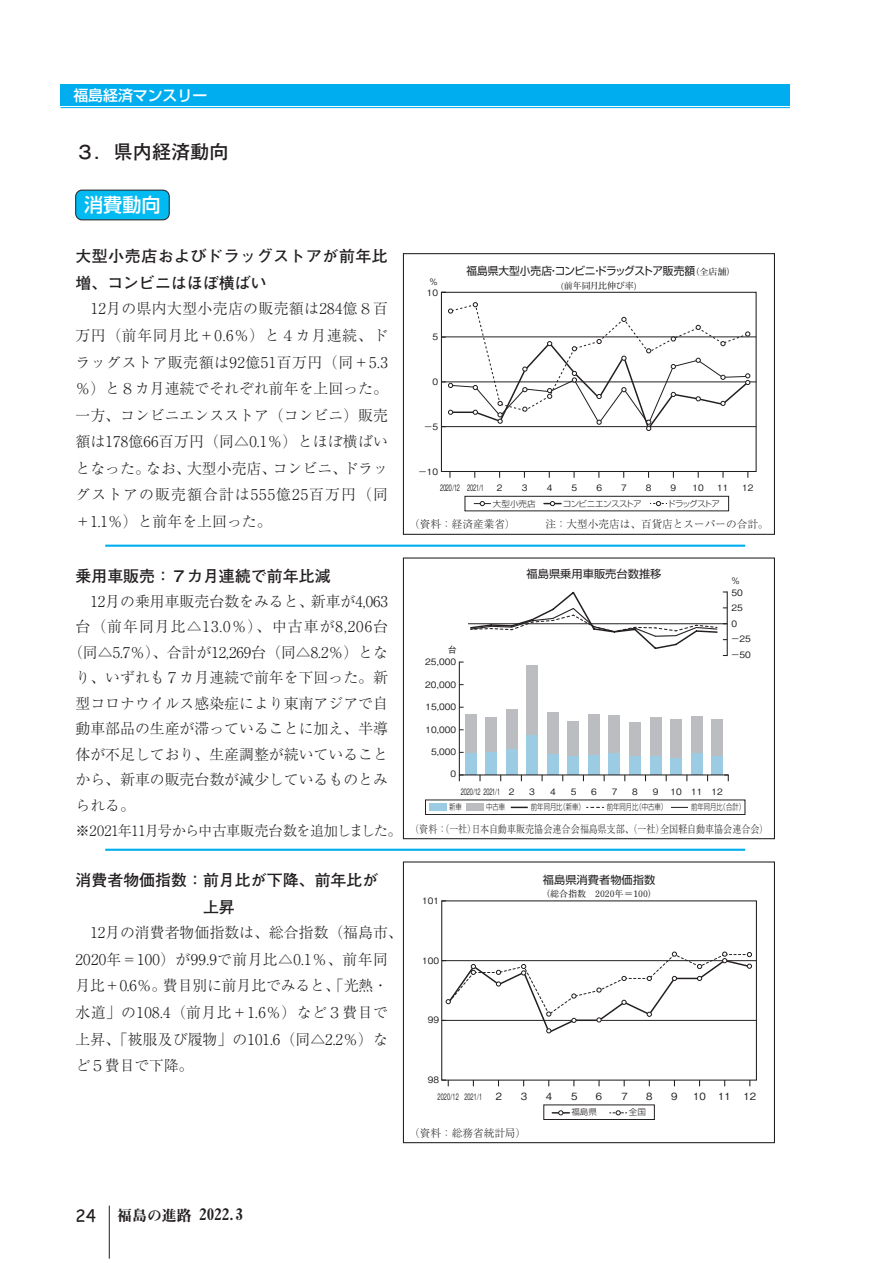
<style>
.page{position:relative;width:893px;height:1263px;background:#fff}
.page>*{position:absolute;margin:0;border:0;box-sizing:border-box;transform-origin:0 0}
.t1{font:700 19.2px "Futo Go B101 Pr 6";color:#231f20}
.t2{font:500 19.2px "Shin Go Pr 6";color:#fff}
.t3{font:700 15.9px "Futo Go B101 Pr 6";color:#231f20}
.t4{font:700 15.9px/26.5px "Futo Go B101 Pr 6";letter-spacing:.035em;color:#231f20}
.t5{font:15.9px "Midashi Min Pr 6 MA31";color:#231f20;scale:.95 1}
.t6{font:300 14.85px/26.5px "Ryumin Pr 6";color:#231f20;text-align:justify}
.t7{font:300 14.85px "Ryumin Pr 6";letter-spacing:.07em;color:#231f20}
.t8{font:500 14.85px "Shin Go Pr 6";color:#fff}
.t9{font:300 14.25px "Ryumin Pr 6";letter-spacing:-.03em;color:#231f20}
.t10{font:10.95px "Shin Go Pr 6 Regular 90 msp RKSJ H";letter-spacing:-.02em;color:#231f20}
.t11{font:10.95px "Shin Go Pr 6 Regular 90 msp RKSJ H";color:#231f20}
.t12{font:300 10.65px "Ryumin Pr 6";color:#231f20}
.t13{font:300 10.65px "Ryumin Pr 6";color:#231f20;scale:.85 1}
.t14{font:9.9px "Gothic BBB Pr 6 Medium 90 msp RKSJ H";color:#231f20}
.t15{font:8.85px/15.6px "Gothic BBB Pr 6 Medium 90 msp RKSJ H";color:#231f20}
.t16{font:8.85px "Gothic BBB Pr 6 Medium 90 msp RKSJ H";letter-spacing:-.025em;color:#231f20;scale:.56 1}
.t17{font:8.85px "Futo Min A101 Pr 6 Bold 90 msp RKSJ H";color:#231f20}
.t18{font:8.85px "Gothic BBB Pr 6 Medium 90 msp RKSJ H";color:#231f20;scale:.56 1}
.t19{font:8.85px "Futo Min A101 Pr 6 Bold 90 msp RKSJ H";letter-spacing:-.02em;color:#231f20}
.t20{font:8.4px "Shin Go Pr 6 Light 90 msp RKSJ H";letter-spacing:-.005em;color:#231f20;scale:.77 1}
.t21{font:8.4px "Shin Go Pr 6 Light 90 msp RKSJ H";letter-spacing:-.005em;color:#231f20}
.t22{font:8.4px "Shin Go Pr 6 Light 90 msp RKSJ H";letter-spacing:-.055em;color:#231f20}
.t23{font:8.4px "Shin Go Pr 6 Light 90 msp RKSJ H";letter-spacing:-.125em;color:#231f20}
.s1{font-family:"Futo Min A101 Pr 6 Bold 90 msp RKSJ H";font-size:8.85px}
.s2{font-size:9.9px}
.s3{font-family:"Comic Sans MS";font-size:16.95px}
.s4{font-size:14.85px}
</style>
<div class="page">
<div style="left:61px;top:84px;width:729px;height:22px;background:#00aeef"></div>
<hr style="left:61px;top:107px;width:729px;height:1px;background:#00aeef">
<hr style="left:109px;top:1205px;width:1px;height:53px;background:#231f20">
<hr style="left:105px;top:545px;width:640px;height:2px;background:#00aeef">
<hr style="left:105px;top:849px;width:640px;height:2px;background:#00aeef">
<div style="left:403px;top:253px;width:372px;height:282px;border:1px solid #231f20"></div>
<div style="left:403px;top:557px;width:372px;height:282px;border:1px solid #231f20"></div>
<div style="left:76px;top:190px;width:93px;height:30px;background:#00baf1;border-radius:6px"></div>
<div style="left:75px;top:190px;width:94px;height:30px;border:1px solid #231f20;border-radius:6px"></div>
<div style="left:403px;top:861px;width:372px;height:282px;border:1px solid #231f20"></div>
<svg style="left:440px;top:291px;width:317px;height:181px"></svg>
<svg style="left:441px;top:471px;width:9px;height:7px"></svg>
<div style="left:465px;top:496px;width:264px;height:15px;border:1px solid #231f20"></div>
<svg style="left:544px;top:501px;width:17px;height:5px"></svg>
<svg style="left:474px;top:501px;width:17px;height:5px"></svg>
<svg style="left:650px;top:501px;width:17px;height:5px"></svg>
<svg style="left:441px;top:302px;width:309px;height:129px"></svg>
<hr style="left:442px;top:1020px;width:314px;height:1px;background:#231f20">
<hr style="left:442px;top:960px;width:314px;height:1px;background:#231f20">
<div style="left:441px;top:900px;width:316px;height:180px;border:1px solid #231f20"></div>
<svg style="left:598px;top:1080px;width:2px;height:6px"></svg>
<svg style="left:442px;top:1080px;width:7px;height:6px"></svg>
<svg style="left:552px;top:1110px;width:17px;height:5px"></svg>
<svg style="left:610px;top:1110px;width:17px;height:5px"></svg>
<div style="left:544px;top:1105px;width:111px;height:15px;border:1px solid #231f20"></div>
<svg style="left:442px;top:952px;width:310px;height:82px"></svg>
<div style="left:430px;top:804px;width:17px;height:7px;background:#9bcce3"></div>
<svg style="left:511px;top:807px;width:17px;height:1px"></svg>
<svg style="left:587px;top:807px;width:17px;height:1px"></svg>
<svg style="left:671px;top:807px;width:17px;height:1px"></svg>
<div style="left:425px;top:800px;width:320px;height:15px;border:1px solid #231f20"></div>
<div style="left:467px;top:804px;width:17px;height:7px;background:#bcbdc0"></div>
<svg style="left:458px;top:591px;width:271px;height:190px"></svg>
<p class="t8" style="left:73px;top:83px;width:135px">福島経済マンスリー</p>
<p class="t1" style="left:75px;top:136px;width:155px">３．県内経済動向</p>
<p class="t2" style="left:84px;top:189px;width:78px">消費動向</p>
<p class="t4" style="left:75px;top:242px;width:314px">大型小売店およびドラッグストアが前年比増、コンビニはほぼ横ばい</p>
<p class="t6" style="left:75px;top:295px;width:314px">　12月の県内大型小売店の販売額は284億８百万円（前年同月比＋0.6％）と４カ月連続、ドラッグストア販売額は92億51百万円（同＋5.3％）と８カ月連続でそれぞれ前年を上回った。一方、コンビニエンスストア（コンビニ）販売額は178億66百万円（同△0.1％）とほぼ横ばいとなった。なお、大型小売店、コンビニ、ドラッグストアの販売額合計は555億25百万円（同＋1.1％）と前年を上回った。</p>
<p class="t10" style="left:466px;top:262px;width:271px">福島県大型小売店・コンビニ・ドラッグストア販売額<span class="s1">（全店舗）</span></p>
<p class="t15" style="left:429px;top:274px;width:10px">％</p>
<p class="t19" style="left:561px;top:278px;width:77px">(前年同月比伸び率)</p>
<p class="t15" style="left:427px;top:284px;width:13px">10</p>
<p class="t15" style="left:432px;top:329px;width:7px">5</p>
<p class="t15" style="left:431px;top:374px;width:10px">０</p>
<p class="t15" style="left:424px;top:418px;width:16px">－5</p>
<p class="t15" style="left:418px;top:463px;width:21px">－10</p>
<p class="t16" style="left:440px;top:481px;width:80px">2020/12 2021/1</p>
<p class="t15" style="left:497px;top:480px;width:7px">2</p>
<p class="t15" style="left:522px;top:480px;width:7px">3</p>
<p class="t15" style="left:547px;top:480px;width:7px">4</p>
<p class="t15" style="left:570px;top:480px;width:10px">５</p>
<p class="t15" style="left:596px;top:480px;width:7px">6</p>
<p class="t15" style="left:621px;top:480px;width:7px">7</p>
<p class="t15" style="left:646px;top:480px;width:7px">8</p>
<p class="t15" style="left:670px;top:480px;width:7px">9</p>
<p class="t15" style="left:692px;top:480px;width:13px">10</p>
<p class="t15" style="left:717px;top:480px;width:13px">11</p>
<p class="t15" style="left:742px;top:480px;width:13px">12</p>
<p class="t21" style="left:493px;top:497px;width:44px">大型小売店</p>
<p class="t22" style="left:563px;top:497px;width:80px">コンビニエンスストア</p>
<p class="t23" style="left:667px;top:497px;width:54px">ドラッグストア</p>
<p class="t12" style="left:404px;top:516px;width:113px">　（資料：経済産業省）</p>
<p class="t12" style="left:545px;top:516px;width:230px">注：大型小売店は、百貨店とスーパーの合計。　</p>
<p class="t3" style="left:75px;top:563px;width:257px">乗用車販売：７カ月連続で前年比減</p>
<p class="t6" style="left:75px;top:587px;width:314px">　12月の乗用車販売台数をみると、新車が4,063</p>
<p class="t7" style="left:75px;top:615px;width:314px">台（前年同月比△13.0％）、中古車が8,206台</p>
<p class="t6" style="left:68px;top:638px;width:321px">（同△5.7％）、合計が12,269台（同△8.2％）とな</p>
<p class="t6" style="left:75px;top:663px;width:314px">り、いずれも７カ月連続で前年を下回った。新</p>
<p class="t6" style="left:75px;top:689px;width:314px">型コロナウイルス感染症により東南アジアで自</p>
<p class="t6" style="left:75px;top:714px;width:314px">動車部品の生産が滞っていることに加え、半導</p>
<p class="t6" style="left:75px;top:740px;width:314px">体が不足しており、生産調整が続いていること</p>
<p class="t6" style="left:75px;top:765px;width:314px">から、新車の販売台数が減少しているものとみ</p>
<p class="t6" style="left:75px;top:791px;width:61px">られる。</p>
<p class="t9" style="left:75px;top:819px;width:328px">※2021年11月号から中古車販売台数を追加しました。</p>
<p class="t15" style="left:448px;top:641px;width:10px">台</p>
<p class="t15" style="left:425px;top:654px;width:34px">25，00０</p>
<p class="t15" style="left:425px;top:676px;width:34px">20 ，０００</p>
<p class="t15" style="left:426px;top:698px;width:34px">15,0００</p>
<p class="t15" style="left:426px;top:721px;width:34px">10,0００</p>
<p class="t15" style="left:431px;top:743px;width:28px">5,0００</p>
<p class="t15" style="left:449px;top:766px;width:10px">０</p>
<p class="t11" style="left:526px;top:564px;width:136px">福島県乗用車販売台数推移</p>
<p class="t15" style="left:731px;top:572px;width:10px">％</p>
<p class="t15" style="left:731px;top:584px;width:21px">50<br>25<br>0－25－50</p>
<p class="t16" style="left:461px;top:784px;width:100px">2020/12 2021/1 ２</p>
<p class="t15" style="left:529px;top:783px;width:7px">3</p>
<p class="t15" style="left:550px;top:783px;width:7px">4</p>
<p class="t15" style="left:571px;top:783px;width:7px">5</p>
<p class="t15" style="left:589px;top:783px;width:10px">６</p>
<p class="t15" style="left:612px;top:783px;width:7px">7</p>
<p class="t15" style="left:632px;top:783px;width:7px">8</p>
<p class="t15" style="left:653px;top:783px;width:7px">9</p>
<p class="t15" style="left:671px;top:783px;width:54px">10 11 12</p>
<p class="t20" style="left:449px;top:800px;width:18px">新車</p>
<p class="t20" style="left:486px;top:800px;width:26px">中古車</p>
<p class="t20" style="left:531px;top:800px;width:72px">前年同月比（新車）</p>
<p class="t20" style="left:607px;top:800px;width:80px">前年同月比（中古車）</p>
<p class="t20" style="left:691px;top:800px;width:72px">前年同月比（合計）</p>
<p class="t13" style="left:410px;top:820px;width:423px">（資料：（一社）日本自動車販売協会連合会福島県支部、（一社）全国軽自動車協会連合会）</p>
<p class="t3" style="left:75px;top:867px;width:304px">消費者物価指数：前月比が下降、前年比が</p>
<p class="t6" style="left:75px;top:918px;width:329px;text-align:left">　12月の消費者物価指数は、総合指数（福島市、<br>2020年＝100）が99.9で前月比△0.1％、前年同月比＋0.6％。費目別に前月比でみると、「光熱・水道」の108.4（前月比＋1.6％）など３費目で上昇、「被服及び履物」の101.6（同△2.2％）など５費目で下降。</p>
<p class="t15" style="left:422px;top:892px;width:19px">101</p>
<p class="t15" style="left:422px;top:952px;width:19px">100</p>
<p class="t15" style="left:428px;top:1012px;width:13px">99</p>
<p class="t15" style="left:428px;top:1071px;width:13px">98</p>
<p class="t11" style="left:543px;top:870px;width:114px">福島県消費者物価指数</p>
<p class="t17" style="left:541px;top:887px;width:117px">（総合指数　2020年＝100）</p>
<p class="t18" style="left:438px;top:1090px;width:120px">2020/12 2021/1 <span class="s2">２</span></p>
<p class="t14" style="left:622px;top:1089px;width:8px">7</p>
<p class="t14" style="left:521px;top:1089px;width:8px">3</p>
<p class="t14" style="left:546px;top:1089px;width:8px">4</p>
<p class="t14" style="left:571px;top:1089px;width:8px">5</p>
<p class="t14" style="left:594px;top:1089px;width:12px">６</p>
<p class="t14" style="left:646px;top:1089px;width:8px">8</p>
<p class="t14" style="left:671px;top:1089px;width:8px">9</p>
<p class="t14" style="left:693px;top:1089px;width:39px">10 11</p>
<p class="t14" style="left:743px;top:1089px;width:14px">12</p>
<p class="t12" style="left:404px;top:1124px;width:124px">　（資料：総務省統計局）</p>
<p class="t21" style="left:571px;top:1105px;width:27px">福島県</p>
<p class="t21" style="left:629px;top:1105px;width:19px">全国</p>
<p class="t5" style="left:75px;top:1202px;width:178px"><span class="s3">24</span> <span class="s4">福島の進路</span> 2022. 3</p>
</div>
